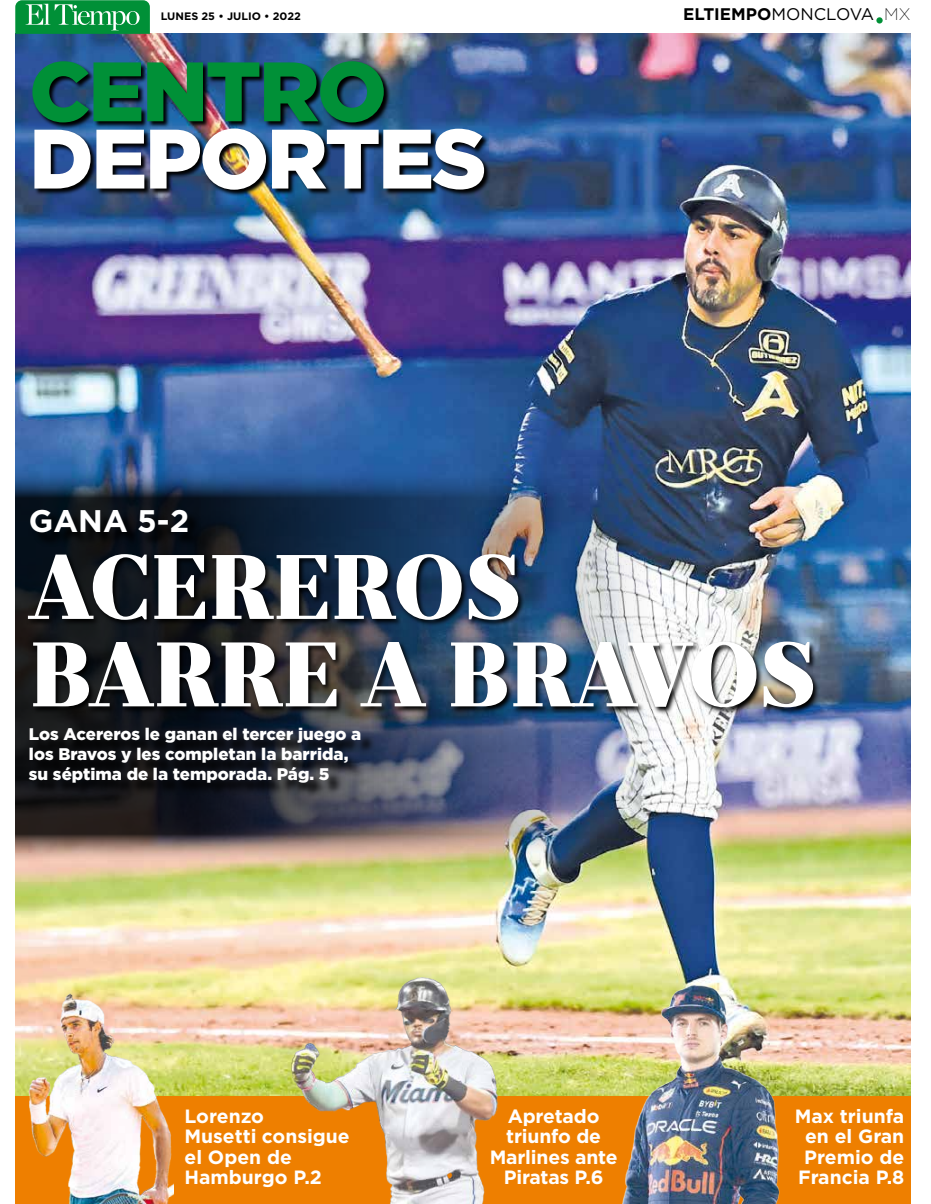
<style>
.page{position:relative;width:931px;height:1204px;background:#fff}
.page>*{position:absolute;margin:0;border:0;box-sizing:border-box;transform-origin:0 0}
.t1{font:900 91.25px/87.4px "Prumo Deck";color:#fff}
.t2{font:900 84px "Gotham";letter-spacing:-.03em;color:#fff}
.t3{font:900 84px "Gotham";letter-spacing:-.03em;color:#009037}
.t4{font:700 31.25px "Gotham";color:#fff}
.t5{font:700 19.25px/20.1px "Gotham";color:#fff;text-align:center}
.t6{font:900 16.75px/20.1px "Gotham";color:#fff}
.t7{font:700 16.75px "Gotham";color:#000}
.t8{font:700 10.75px "Gotham";color:#000}
.s1{font-weight:400}
.s2{font-weight:200}
</style>
<div class="page">
<img style="left:15px;top:34px;width:895px;height:1062px">
<img style="left:15px;top:467px;width:638px;height:397px">
<div style="left:15px;top:1096px;width:895px;height:108px;background:#ee7f00"></div>
<svg style="left:32px;top:730px;width:343px;height:68px;background:#1a1d24"></svg>
<div style="left:33px;top:511px;width:169px;height:36px;background:linear-gradient(to right,#070d12,#0a0c12)"></div>
<div style="left:876px;top:17px;width:6px;height:7px;background:#009037;border-radius:50%"></div>
<img style="left:32px;top:61px;width:458px;height:136px">
<svg style="left:15px;top:0;width:135px;height:34px;background:#27a055"></svg>
<img style="left:26px;top:553px;width:794px;height:161px">
<img style="left:17px;top:989px;width:156px;height:215px">
<img style="left:291px;top:974px;width:215px;height:230px">
<img style="left:613px;top:982px;width:174px;height:222px">
<p class="t8" style="left:161px;top:9px;width:142px">LUNES 25 • JULIO • 2022</p>
<p class="t7" style="left:683px;top:3px;width:228px">ELTIEMPO<span class="s1">MONCLOVA</span> <span class="s2">MX</span></p>
<h2 class="t3" style="left:29px;top:34px;width:359px">CENTRO</h2>
<h2 class="t2" style="left:29px;top:101px;width:459px">DEPORTES</h2>
<h3 class="t4" style="left:29px;top:500px;width:162px">GANA 5-2</h3>
<h1 class="t1" style="left:29px;top:548px;width:788px">ACEREROS<br>BARRE A BRAVOS</h1>
<p class="t6" style="left:29px;top:724px;width:334px">Los Acereros le ganan el tercer juego a los Bravos y les completan la barrida, su séptima de la temporada. Pág. 5</p>
<p class="t5" style="left:184px;top:1106px;width:167px;text-align:left">Lorenzo<br>Musetti consigue el Open de<br>Hamburgo P.2</p>
<p class="t5" style="left:794px;top:1106px;width:111px">Max triunfa en el Gran<br>Premio de<br>Francia P.8</p>
<p class="t5" style="left:489px;top:1106px;width:129px">Apretado triunfo de<br>Marlines ante<br>Piratas P.6</p>
</div>
